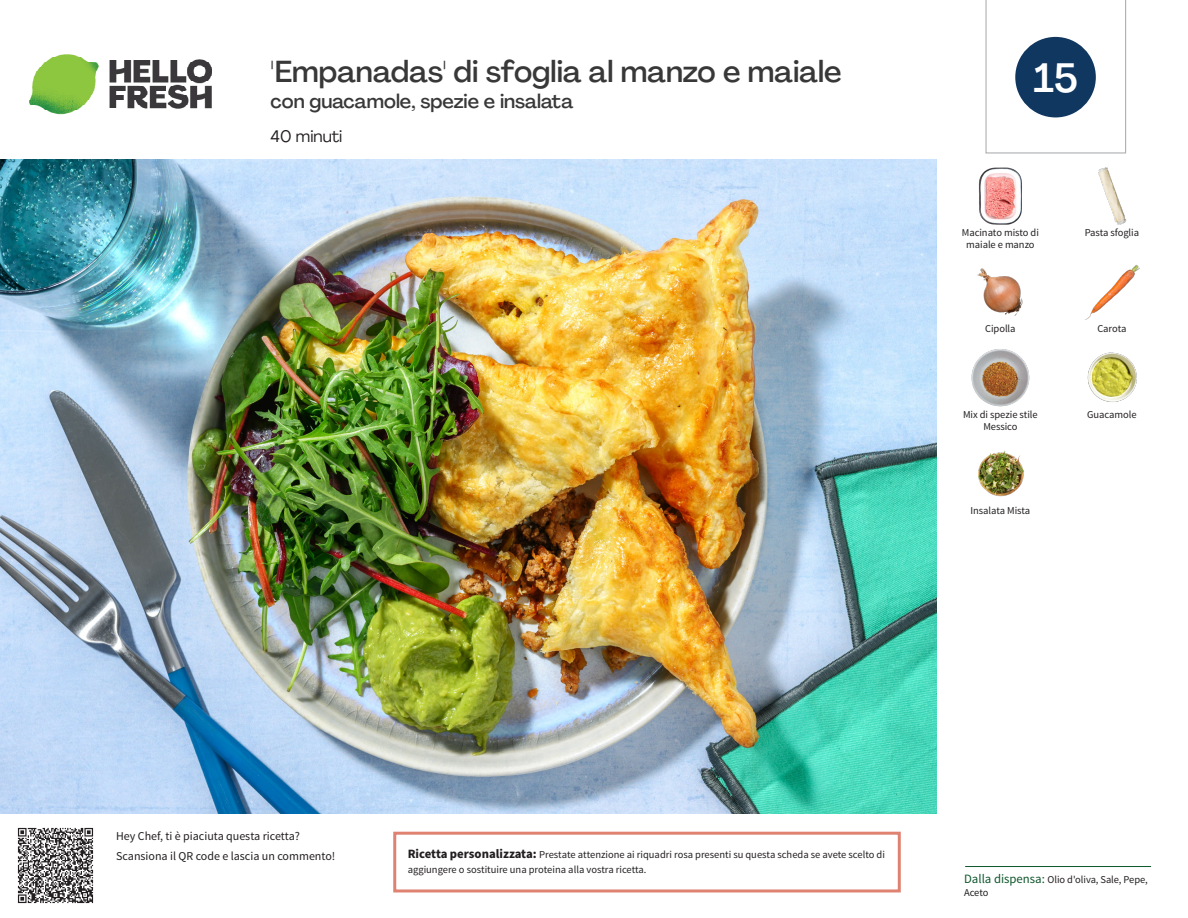
<style>
.page{position:relative;width:1188px;height:918px;background:#fff}
.page>*{position:absolute;margin:0;border:0;box-sizing:border-box;transform-origin:0 0}
._24_Recipe_Nr_Bag{font:500 40.5px "Agrandir";color:#fff}
._15_Titel_UK{font:500 30px "Agrandir";color:#383839}
._15_Titel_UK-2{font:500 19.5px "Agrandir";color:#383839}
._02_Box_Type{font:16.5px "Agrandir";color:#231f20}
._06_Before_Start{font:12px "Source Sans Pro";color:#231f20}
.STEP_Text_IT{font:10.5px/15px "Source Sans Pro";color:#231f20}
._18_FRONT_ingredients_UK{font:10.5px/12px "Source Sans Pro";letter-spacing:-.005em;color:#231f20;text-align:center}
.t1{font:10.5px/13.5px "Source Sans Variable";letter-spacing:-.005em;color:#231f20}
.s1{font-weight:700;font-size:12.75px}
.s2{font-family:"Source Sans Pro";font-size:12.75px;color:#0e572c}
</style>
<div class="page">
<img style="left:30px;top:54px;width:181px;height:61px">
<hr style="left:965px;top:866px;width:186px;height:1px;background:#0e572c">
<img style="left:0;top:159px;width:936px;height:655px">
<img style="left:1098px;top:168px;width:29px;height:57px">
<img style="left:978px;top:168px;width:44px;height:57px">
<img style="left:1085px;top:264px;width:55px;height:56px">
<img style="left:977px;top:268px;width:46px;height:48px">
<img style="left:1087px;top:352px;width:50px;height:50px">
<img style="left:972px;top:349px;width:57px;height:57px">
<img style="left:978px;top:450px;width:46px;height:47px">
<img style="left:17px;top:827px;width:77px;height:77px">
<div style="left:393px;top:832px;width:508px;height:60px;border:3px solid #df8272"></div>
<svg style="left:985px;top:0;width:141px;height:154px"></svg>
<p class="_15_Titel_UK" style="left:271px;top:53px;width:573px">'Empanadas' di sfoglia al manzo e maiale</p>
<p class="_15_Titel_UK-2" style="left:271px;top:89px;width:304px">con guacamole, spezie e insalata</p>
<p class="_02_Box_Type" style="left:271px;top:126px;width:73px">40 minuti</p>
<p class="_24_Recipe_Nr_Bag" style="left:1034px;top:53px;width:46px">15</p>
<p class="_18_FRONT_ingredients_UK" style="left:962px;top:227px;width:79px">Macinato misto di maiale e manzo</p>
<p class="_18_FRONT_ingredients_UK" style="left:1085px;top:227px;width:56px">Pasta sfoglia</p>
<p class="_18_FRONT_ingredients_UK" style="left:985px;top:323px;width:32px">Cipolla</p>
<p class="_18_FRONT_ingredients_UK" style="left:1097px;top:323px;width:31px">Carota</p>
<p class="_18_FRONT_ingredients_UK" style="left:963px;top:408px;width:76px">Mix di spezie stile</p>
<p class="_18_FRONT_ingredients_UK" style="left:1087px;top:408px;width:51px">Guacamole</p>
<p class="_18_FRONT_ingredients_UK" style="left:983px;top:420px;width:36px">Messico</p>
<p class="_18_FRONT_ingredients_UK" style="left:971px;top:504px;width:61px">Insalata Mista</p>
<p class="_06_Before_Start" style="left:116px;top:829px;width:185px">Hey Chef, ti è piaciuta questa ricetta?</p>
<p class="_06_Before_Start" style="left:116px;top:848px;width:221px">Scansiona il QR code e lascia un commento!</p>
<p class="STEP_Text_IT" style="left:408px;top:847px;width:479px"><span class="s1">Ricetta personalizzata:</span> Prestate attenzione ai riquadri rosa presenti su questa scheda se avete scelto di aggiungere o sostituire una proteina alla vostra ricetta.</p>
<p class="t1" style="left:964px;top:873px;width:185px"><span class="s2">Dalla dispensa:</span> Olio d'oliva, Sale, Pepe,<br>Aceto</p>
</div>
